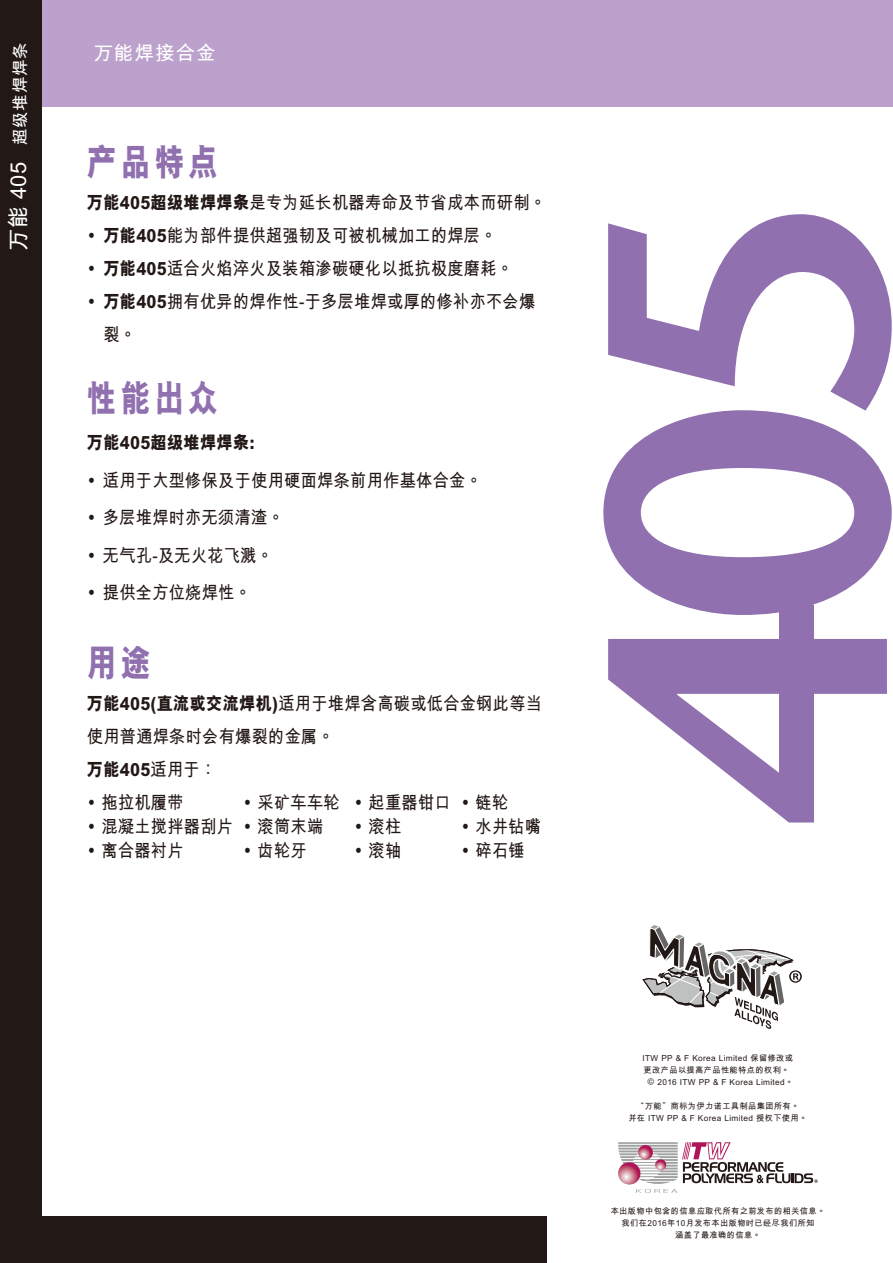
<style>
.page{position:relative;width:893px;height:1263px;background:#fff}
.page>*{position:absolute;margin:0;border:0;box-sizing:border-box;transform-origin:0 0}
.t1{font:600 398.25px "Stone Sans";color:#9070af}
.t2{font:800 37.5px "M Hei HKS";letter-spacing:.125em;color:#9070af;scale:.8 1}
.t3{font:700 19.5px "M Hei HKS";letter-spacing:.055em;color:#fff}
.t4{font:700 18px/33px "M Hei HKS";letter-spacing:.02em;color:#221815;scale:.9 1}
.t5{font:800 18px "M Hei HKS";letter-spacing:.02em;color:#221815;scale:.9 1}
.t6{font:700 16.5px "M Hei HKS";letter-spacing:.045em;color:#fff}
.t7{font:700 8.25px/12px "M Hei HKS";letter-spacing:.045em;color:#221815;text-align:center}
.s1{font-size:21.9px}
.s2{font-weight:800}
.s3{font-family:"Swiss 721 BT"}
.s4{font-family:"Swiss 721 BT";font-weight:300}
.s5{font-family:"ST Heiti TC";font-weight:300}
</style>
<div class="page">
<div style="left:0;top:0;width:893px;height:106px;background:#bba1cb"></div>
<div style="left:0;top:1216px;width:547px;height:47px;background:#221815"></div>
<div style="left:0;top:0;width:41px;height:1253px;background:#221815"></div>
<svg style="left:618px;top:925px;width:200px;height:268px"></svg>
<p class="t6" style="left:8px;top:251px;width:210px;rotate:-90deg"><span class="s1">萬能 405</span> 超級堆焊焊條</p>
<p class="t3" style="left:93px;top:39px;width:124px">萬能焊接合金</p>
<h2 class="t2" style="left:87px;top:137px;width:166px">產品特點</h2>
<p class="t4" style="left:87px;top:185px;width:512px"><span class="s2">萬能405超級堆焊焊條</span>是專為延長機器壽命及節省成本而研製。</p>
<p class="t4" style="left:87px;top:218px;width:457px"><span class="s3">•</span> <span class="s2">萬能405</span>能為部件提供超強韌及可被機械加工的焊層。</p>
<p class="t4" style="left:87px;top:251px;width:475px"><span class="s3">•</span> <span class="s2">萬能405</span>適合火焰淬火及裝箱滲碳硬化以抵抗極度磨耗。</p>
<p class="t4" style="left:103px;top:284px;width:481px;text-indent:-16px"><span class="s3">•</span> <span class="s2">萬能405</span>擁有優異的焊作性-於多層堆焊或厚的修補亦不會爆裂。</p>
<h2 class="t2" style="left:87px;top:373px;width:166px">性能出眾</h2>
<p class="t5" style="left:87px;top:430px;width:188px">萬能405超級堆焊焊條:</p>
<p class="t4" style="left:87px;top:462px;width:440px"><span class="s4">•</span> 適用於大型修保及於使用硬面焊條前用作基体合金。</p>
<p class="t4" style="left:87px;top:500px;width:221px"><span class="s4">•</span> 多層堆焊時亦無須清渣。</p>
<p class="t4" style="left:87px;top:537px;width:209px"><span class="s4">•</span> 無氣孔-及無火花飛濺。</p>
<p class="t4" style="left:87px;top:575px;width:184px"><span class="s4">•</span> 提供全方位燒焊性。</p>
<h2 class="t2" style="left:87px;top:638px;width:81px">用途</h2>
<p class="t4" style="left:87px;top:685px;width:507px"><span class="s2">萬能405(直流或交流焊機)</span>適用於堆焊含高碳或低合金鋼此等當使用普通焊條時會有爆裂的金屬。<br><span class="s2">萬能405</span>適用於：</p>
<p class="t4" style="left:87px;top:784px;width:109px"><span class="s4">•</span> 拖拉機履帶</p>
<p class="t4" style="left:243px;top:784px;width:296px"><span class="s4">•</span> 採礦車車輪 <span class="s4">•</span> 起重器鉗口 <span class="s4">•</span> 鏈輪</p>
<p class="t4" style="left:87px;top:808px;width:264px"><span class="s4">•</span> 混凝土攪拌器刮片 <span class="s4">•</span> 滾筒末端</p>
<p class="t4" style="left:354px;top:808px;width:54px"><span class="s4">•</span> 滾柱</p>
<p class="t4" style="left:461px;top:808px;width:91px"><span class="s4">•</span> 水井鑽嘴</p>
<p class="t4" style="left:87px;top:832px;width:109px"><span class="s4">•</span> 離合器襯片</p>
<p class="t4" style="left:243px;top:832px;width:72px"><span class="s4">•</span> 齒輪牙</p>
<p class="t4" style="left:354px;top:832px;width:54px"><span class="s4">•</span> 滾軸</p>
<p class="t4" style="left:461px;top:832px;width:72px"><span class="s4">•</span> 碎石錘</p>
<h1 class="t1" style="left:501px;top:832px;width:640px;rotate:-90deg">405</h1>
<p class="t7" style="left:643px;top:1051px;width:152px">ITW PP &amp; F Korea Limited 保留修改或</p>
<p class="t7" style="left:644px;top:1063px;width:147px">更改產品以提高產品性能特點的權利。</p>
<p class="t7" style="left:648px;top:1075px;width:147px"><span class="s5">©</span> 2016 ITW PP &amp; F Korea Limited。</p>
<p class="t7" style="left:628px;top:1099px;width:181px">“萬能”商標為伊力諾工具製品集團所有。<br>並在 ITW PP &amp; F Korea Limited 授權下使用。</p>
<p class="t7" style="left:611px;top:1204px;width:216px">本出版物中包含的信息應取代所有之前發佈的相關信息。我們在2016年10月發佈本出版物時已經盡我們所知<br>涵蓋了最准確的信息。</p>
</div>
